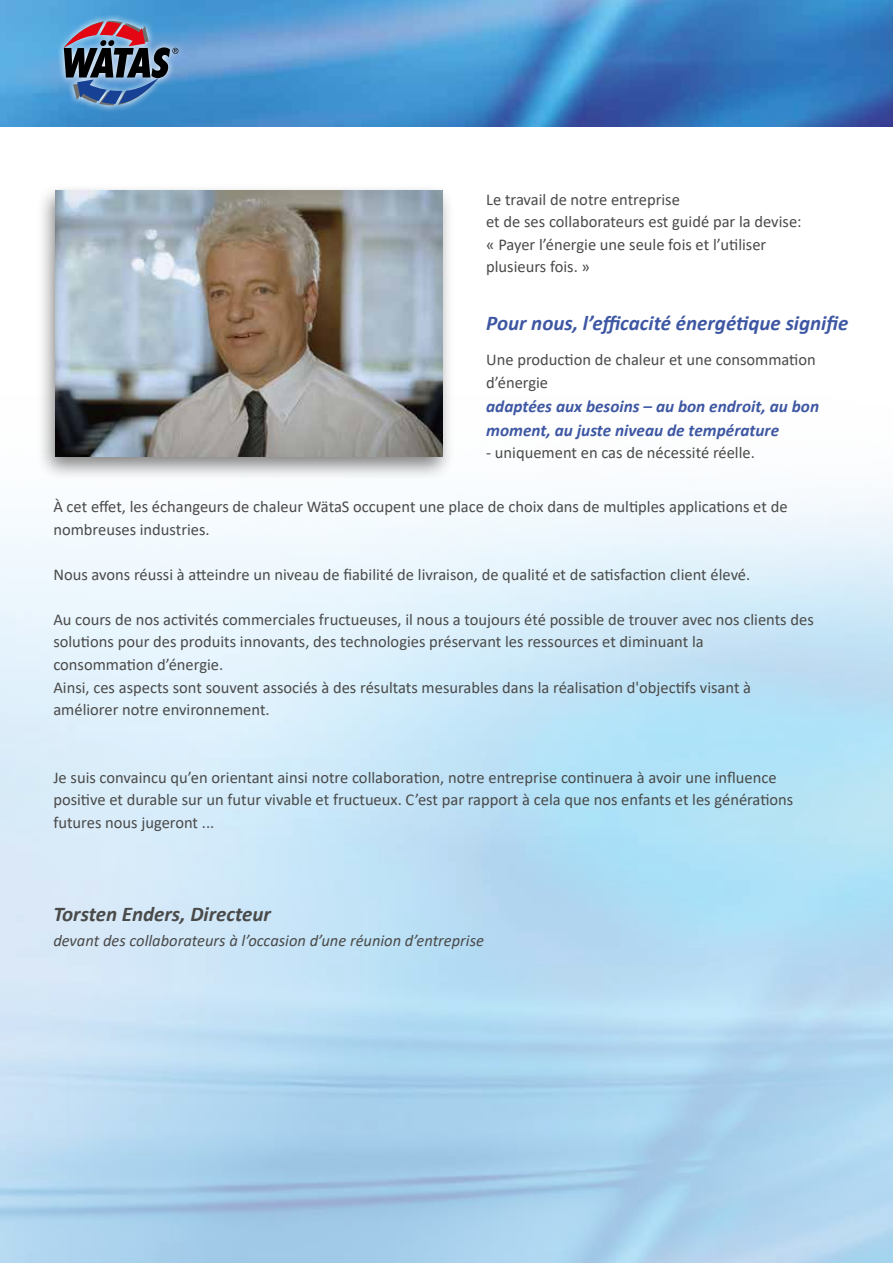
<style>
.page{position:relative;width:893px;height:1263px;background:#fff}
.page>*{position:absolute;margin:0;border:0;box-sizing:border-box;transform-origin:0 0}
.t1{font:italic 700 21px "Calibri";color:#3e57a3}
.t2{font:italic 700 21px "Calibri";color:#4a4a49}
.t3{font:italic 700 17.25px/24px "Calibri";color:#3e57a3}
.t4{font:16.5px/22.5px "Calibri";color:#4a4a49}
.t5{font:italic 16.5px "Calibri";color:#4a4a49}
</style>
<div class="page">
<img style="left:0;top:0;width:893px;height:126px">
<svg style="left:57px;top:13px;width:129px;height:100px;background:#4f9bd3"></svg>
<svg style="left:64px;top:21px;width:114px;height:84px;background:#5d6e90"></svg>
<div style="left:36px;top:184px;width:419px;height:297px;background:#000;opacity:.48"></div>
<img style="left:55px;top:191px;width:387px;height:265px">
<p class="t4" style="left:486px;top:188px;width:317px">Le travail de notre entreprise<br>et de ses collaborateurs est guidé par la devise: « Payer l’énergie une seule fois et l’utiliser plusieurs fois. »</p>
<p class="t1" style="left:486px;top:308px;width:364px">Pour nous, l’efficacité énergétique signifie</p>
<p class="t4" style="left:486px;top:348px;width:331px">Une production de chaleur et une consommation d’énergie</p>
<p class="t3" style="left:486px;top:393px;width:334px">adaptées aux besoins – au bon endroit, au bon moment, au juste niveau de température</p>
<p class="t4" style="left:486px;top:441px;width:270px">- uniquement en cas de nécessité réelle.</p>
<p class="t4" style="left:53px;top:495px;width:736px">À cet effet, les échangeurs de chaleur WätaS occupent une place de choix dans de multiples applications et de nombreuses industries.</p>
<p class="t4" style="left:53px;top:563px;width:698px">Nous avons réussi à atteindre un niveau de fiabilité de livraison, de qualité et de satisfaction client élevé.</p>
<p class="t4" style="left:53px;top:608px;width:762px">Au cours de nos activités commerciales fructueuses, il nous a toujours été possible de trouver avec nos clients des solutions pour des produits innovants, des technologies préservant les ressources et diminuant la<br>consommation d’énergie.<br>Ainsi, ces aspects sont souvent associés à des résultats mesurables dans la réalisation d'objectifs visant à améliorer notre environnement.</p>
<p class="t4" style="left:53px;top:765px;width:741px">Je suis convaincu qu’en orientant ainsi notre collaboration, notre entreprise continuera à avoir une influence positive et durable sur un futur vivable et fructueux. C’est par rapport à cela que nos enfants et les générations futures nous jugeront ...</p>
<p class="t2" style="left:53px;top:899px;width:219px">Torsten Enders, Directeur</p>
<p class="t5" style="left:53px;top:929px;width:432px">devant des collaborateurs à l’occasion d’une réunion d’entreprise</p>
</div>
